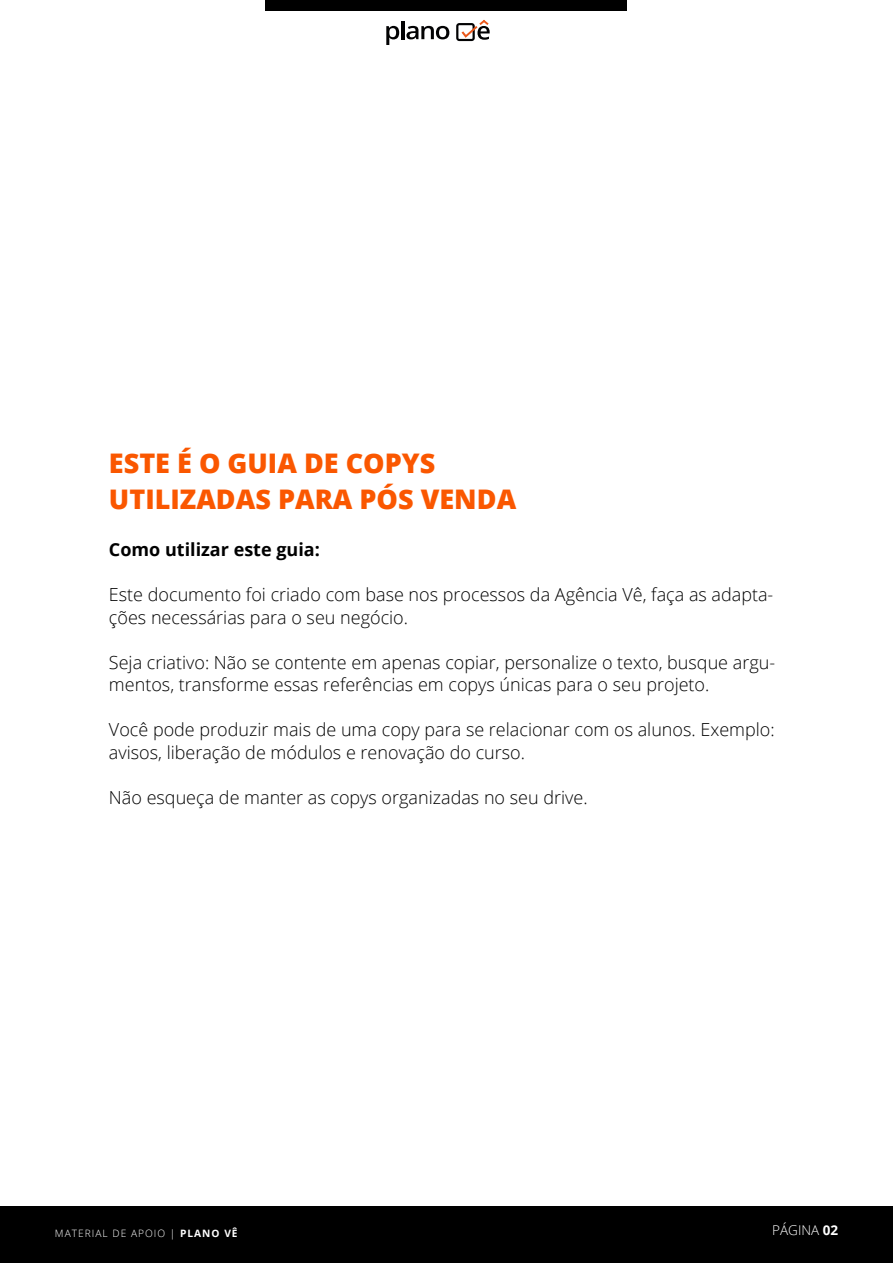
<style>
.page{position:relative;width:893px;height:1263px;background:#fff}
.page>*{position:absolute;margin:0;border:0;box-sizing:border-box;transform-origin:0 0}
.t1{font:800 27px/36px "Open Sans";color:#fa5700}
.t2{font:300 18px/22.5px "Open Sans";color:#000}
.t3{font:700 18px "Open Sans";color:#000}
.t4{font:300 13.5px "Open Sans";color:#fff}
.t5{font:300 10.2px "Open Sans";letter-spacing:.1em;color:#fff}
.s1{font-weight:700}
</style>
<div class="page">
<div style="left:0;top:1206px;width:893px;height:57px;background:#000"></div>
<div style="left:266px;top:0;width:361px;height:11px;background:#000"></div>
<svg style="left:456px;top:20px;width:34px;height:21px"></svg>
<svg style="left:386px;top:26px;width:13px;height:19px"></svg>
<hr style="left:401px;top:21px;width:3px;height:18px;background:#020203">
<svg style="left:406px;top:26px;width:43px;height:13px"></svg>
<h1 class="t1" style="left:109px;top:444px;width:409px">ESTE É O GUIA DE COPYS<br>UTILIZADAS PARA PÓS VENDA</h1>
<p class="t3" style="left:109px;top:537px;width:212px">Como utilizar este guia:</p>
<p class="t2" style="left:109px;top:583px;width:666px">Este documento foi criado com base nos processos da Agência Vê, faça as adapta&shy;ções necessárias para o seu negócio.</p>
<p class="t2" style="left:109px;top:650px;width:668px">Seja criativo: Não se contente em apenas copiar, personalize o texto, busque argu&shy;mentos, transforme essas referências em copys únicas para o seu projeto.</p>
<p class="t2" style="left:109px;top:718px;width:667px">Você pode produzir mais de uma copy para se relacionar com os alunos. Exemplo: avisos, liberação de módulos e renovação do curso.</p>
<p class="t2" style="left:109px;top:785px;width:480px">Não esqueça de manter as copys organizadas no seu drive.</p>
<p class="t5" style="left:55px;top:1226px;width:184px">MATERIAL DE APOIO | <span class="s1">PLANO VÊ</span></p>
<p class="t4" style="left:772px;top:1220px;width:67px">PÁGINA <span class="s1">02</span></p>
</div>
